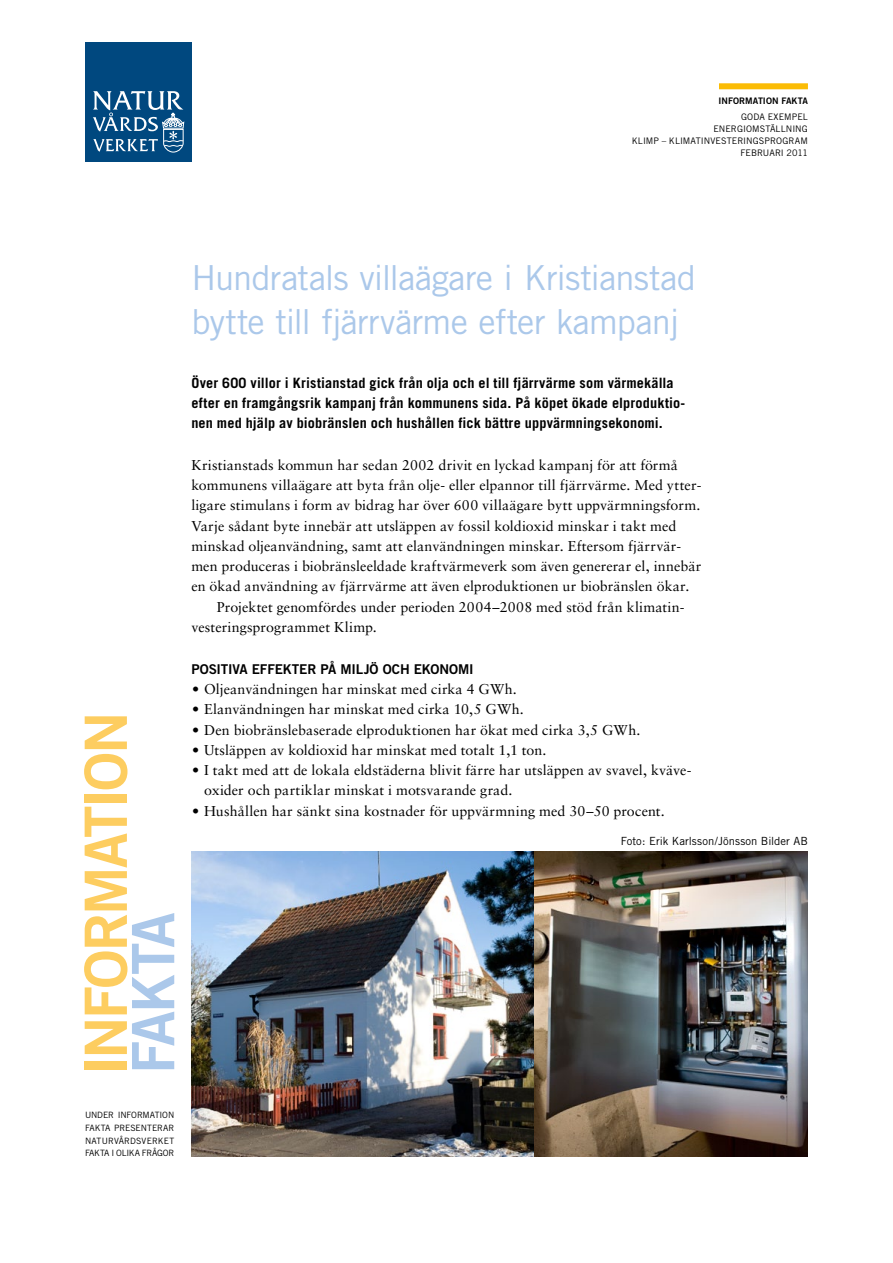
<style>
.page{position:relative;width:893px;height:1263px;background:#fff}
.page>*{position:absolute;margin:0;border:0;box-sizing:border-box;transform-origin:0 0}
.t1{font:58.5px "Trade Gothic Bold Two";letter-spacing:-.04em;color:#fdcd60}
.t2{font:58.5px "Trade Gothic Bold Two";letter-spacing:-.06em;color:#abc8ea}
.Sid_1_Rubrik{font:34.5px/43.2px "Trade Gothic";letter-spacing:-.025em;color:#abc8ea}
.Brödtext{font:14.25px/20.2px "Sabon";letter-spacing:.005em;color:#000}
.Brödtext_Hängande_in{font:14.25px/20.2px "Sabon";letter-spacing:.005em;color:#000}
.Sid_1_Ingress{font:700 14.25px/20.2px "Trade Gothic";letter-spacing:.01em;color:#000}
.Brödtext_Indrag{font:14.25px/20.2px "Sabon";letter-spacing:.01em;color:#000}
.Rubrik_Nivå_2{font:13.5px "Trade Gothic Bold Two";letter-spacing:-.01em;color:#000}
.Bild_diagram_Text{font:11.25px "Trade Gothic";letter-spacing:.005em;color:#000}
.Sid_1_o_baksid_Huvud{font:9px "Trade Gothic";letter-spacing:.005em;color:#000}
.Sid_1_o_baksid_Huvud-2{font:9px "Trade Gothic Bold Two";letter-spacing:.005em;color:#000}
.t3{font:8.7px/12.8px "Trade Gothic";letter-spacing:-.005em;color:#000;text-align:justify}
</style>
<div class="page">
<div style="left:85px;top:43px;width:106px;height:119px;background:#00487f"></div>
<svg style="left:93px;top:91px;width:92px;height:62px"></svg>
<div style="left:719px;top:83px;width:89px;height:6px;background:#fbbc05"></div>
<img style="left:191px;top:851px;width:344px;height:306px">
<img style="left:535px;top:851px;width:273px;height:306px">
<p class="Sid_1_o_baksid_Huvud-2" style="left:719px;top:95px;width:91px">INFORMATION FAKTA</p>
<p class="Sid_1_o_baksid_Huvud" style="left:741px;top:112px;width:68px">GODA EXEMPEL</p>
<p class="Sid_1_o_baksid_Huvud" style="left:713px;top:124px;width:96px">ENERGIOMSTÄLLNING</p>
<p class="Sid_1_o_baksid_Huvud" style="left:632px;top:136px;width:178px">KLIMP – KLIMATINVESTERINGSPROGRAM</p>
<p class="Sid_1_o_baksid_Huvud" style="left:740px;top:148px;width:69px">FEBRUARI 2011</p>
<p class="t1" style="left:70px;top:1075px;width:365px;rotate:-90deg">INFORMATION</p>
<p class="t2" style="left:117px;top:1074px;width:163px;rotate:-90deg">FAKTA</p>
<p class="t3" style="left:85px;top:1108px;width:91px">UNDER INFORMATION FAKTA PRESENTERAR NATURVÅRDSVERKET FAKTA I OLIKA FRÅGOR</p>
<p class="Sid_1_Rubrik" style="left:191px;top:256px;width:506px">Hundratals villaägare i Kristianstad bytte till fjärrvärme efter kampanj</p>
<p class="Sid_1_Ingress" style="left:191px;top:372px;width:496px">Över 600 villor i Kristianstad gick från olja och el till fjärrvärme som värmekälla efter en framgångsrik kampanj från kommunens sida. På köpet ökade elproduktio&shy;nen med hjälp av biobränslen och hushållen fick bättre uppvärmningsekonomi.</p>
<p class="Brödtext" style="left:191px;top:455px;width:512px">Kristianstads kommun har sedan 2002 drivit en lyckad kampanj för att förmå kommunens villaägare att byta från olje- eller elpannor till fjärrvärme. Med ytter&shy;ligare stimulans i form av bidrag har över 600 villaägare bytt uppvärmningsform.<br>Varje sådant byte innebär att utsläppen av fossil koldioxid minskar i takt med minskad oljeanvändning, samt att elanvändningen minskar. Eftersom fjärrvär&shy;men produceras i biobränsleeldade kraftvärmeverk som även genererar el, innebär en ökad användning av fjärrvärme att även elproduktionen ur biobränslen ökar.</p>
<p class="Brödtext_Indrag" style="left:191px;top:596px;width:495px;text-indent:26px">Projektet genomfördes under perioden 2004–2008 med stöd från klimatin&shy;vesteringsprogrammet Klimp.</p>
<p class="Rubrik_Nivå_2" style="left:191px;top:661px;width:284px">POSITIVA EFFEKTER PÅ MILJÖ OCH EKONOMI</p>
<p class="Brödtext_Hängande_in" style="left:192px;top:679px;width:326px">• Oljeanvändningen har minskat med cirka 4 GWh.</p>
<p class="Brödtext_Hängande_in" style="left:192px;top:699px;width:333px">• Elanvändningen har minskat med cirka 10,5 GWh.</p>
<p class="Brödtext_Hängande_in" style="left:192px;top:719px;width:450px">• Den biobränslebaserade elproduktionen har ökat med cirka 3,5 GWh.</p>
<p class="Brödtext_Hängande_in" style="left:192px;top:739px;width:356px">• Utsläppen av koldioxid har minskat med totalt 1,1 ton.</p>
<p class="Brödtext_Hängande_in" style="left:204px;top:760px;width:489px;text-indent:-12px">• I takt med att de lokala eldstäderna blivit färre har utsläppen av svavel, kväve&shy;oxider och partiklar minskat i motsvarande grad.</p>
<p class="Brödtext_Hängande_in" style="left:192px;top:800px;width:474px">• Hushållen har sänkt sina kostnader för uppvärmning med 30–50 procent.</p>
<p class="Bild_diagram_Text" style="left:621px;top:834px;width:189px">Foto: Erik Karlsson/Jönsson Bilder AB</p>
</div>
